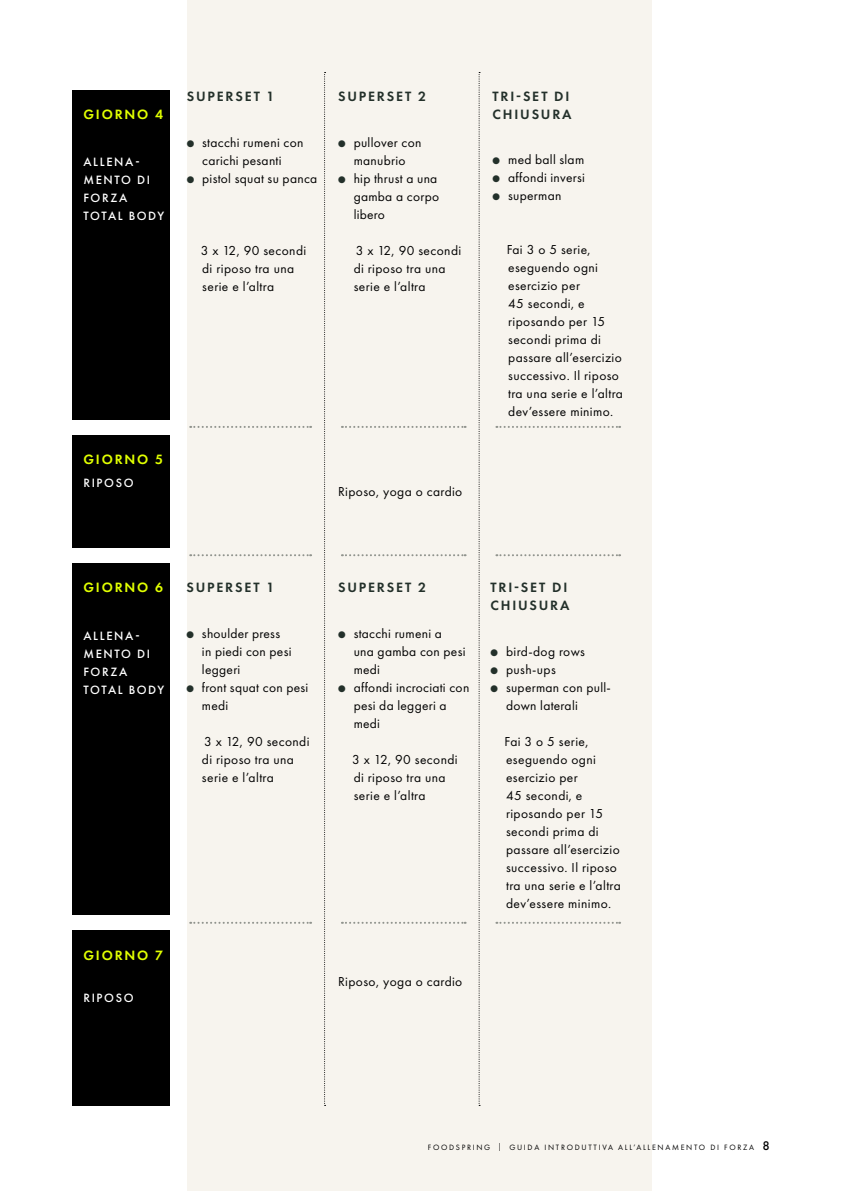
<style>
.page{position:relative;width:842px;height:1191px;background:#fff}
.page>*{position:absolute;margin:0;border:0;box-sizing:border-box;transform-origin:0 0}
.t1{font:600 14px/18px "Futura PT";letter-spacing:.13em;color:#23302a}
.t2{font:600 14px "Futura PT";letter-spacing:.13em;color:#e1ff00}
.t3{font:13.6px/18px "Futura PT";letter-spacing:.03em;color:#000}
.t4{font:500 12.4px/18px "Futura PT";letter-spacing:.13em;color:#fff}
.t5{font:8px "Futura PT";letter-spacing:.21em;color:#000}
.s1{color:#23302a}
.s2{font-family:"Minion Pro"}
.s3{font-weight:500;font-size:13px}
</style>
<div class="page">
<div style="left:187px;top:0;width:465px;height:1191px;background:#f7f4ee"></div>
<svg style="left:479px;top:72px;width:1px;height:1034px"></svg>
<svg style="left:324px;top:72px;width:2px;height:1034px"></svg>
<div style="left:72px;top:435px;width:98px;height:112px;background:#000"></div>
<div style="left:72px;top:930px;width:98px;height:176px;background:#000"></div>
<div style="left:72px;top:563px;width:98px;height:352px;background:#000"></div>
<div style="left:72px;top:90px;width:98px;height:329px;background:#000"></div>
<svg style="left:190px;top:426px;width:121px;height:2px"></svg>
<svg style="left:190px;top:554px;width:121px;height:2px"></svg>
<svg style="left:190px;top:921px;width:121px;height:2px"></svg>
<svg style="left:342px;top:426px;width:124px;height:2px"></svg>
<svg style="left:342px;top:554px;width:124px;height:2px"></svg>
<svg style="left:342px;top:921px;width:124px;height:2px"></svg>
<svg style="left:496px;top:426px;width:124px;height:2px"></svg>
<svg style="left:496px;top:554px;width:124px;height:2px"></svg>
<svg style="left:496px;top:921px;width:124px;height:2px"></svg>
<p class="t2" style="left:83px;top:106px;width:81px">GIORNO 4</p>
<p class="t4" style="left:83px;top:153px;width:82px">ALLENA-<br>MENTO DI<br>FORZA<br>TOTAL BODY</p>
<p class="t1" style="left:187px;top:88px;width:89px">SUPERSET 1</p>
<p class="t3" style="left:187px;top:134px;width:118px;text-align:center"><span class="s1">●</span> stacchi rumeni con carichi pesanti</p>
<p class="t3" style="left:187px;top:170px;width:132px"><span class="s1">●</span> pistol squat su panca</p>
<p class="t3" style="left:201px;top:242px;width:107px">3 x 12, 90 secondi di riposo tra una serie e l’altra</p>
<p class="t1" style="left:338px;top:88px;width:89px">SUPERSET 2</p>
<p class="t3" style="left:338px;top:134px;width:85px;text-align:center"><span class="s1">●</span> pullover con manubrio</p>
<p class="t3" style="left:354px;top:170px;width:87px;text-indent:-16px"><span class="s1">●</span> hip thrust a una gamba a corpo libero</p>
<p class="t3" style="left:354px;top:242px;width:109px">3 x 12, 90 secondi di riposo tra una serie e l’altra</p>
<p class="t2" style="left:83px;top:450px;width:81px">GIORNO 5</p>
<p class="t4" style="left:83px;top:473px;width:52px">RIPOSO</p>
<p class="t3" style="left:338px;top:482px;width:126px">Riposo, yoga o cardio</p>
<p class="t1" style="left:493px;top:87px;width:81px">TRI-SET DI<br>CHIUSURA</p>
<p class="t3" style="left:493px;top:151px;width:93px"><span class="s1">●</span> med ball slam</p>
<p class="t3" style="left:493px;top:169px;width:94px"><span class="s1">●</span> affondi inversi</p>
<p class="t3" style="left:493px;top:187px;width:70px"><span class="s1">●</span> superman</p>
<p class="t3" style="left:507px;top:241px;width:118px">Fai 3 o 5 serie, eseguendo ogni esercizio per<br>45 secondi, e riposando per 15 secondi prima di passare all’esercizio successivo. Il riposo tra una serie e l’altra dev’essere minimo.</p>
<p class="t2" style="left:83px;top:578px;width:81px">GIORNO 6</p>
<p class="t4" style="left:83px;top:626px;width:82px">ALLENA-<br>MENTO DI<br>FORZA<br>TOTAL BODY</p>
<p class="t1" style="left:186px;top:578px;width:89px">SUPERSET 1</p>
<p class="t3" style="left:202px;top:624px;width:91px;text-indent:-16px"><span class="s1">●</span> shoulder press in piedi con pesi leggeri</p>
<p class="t3" style="left:202px;top:678px;width:108px;text-indent:-16px"><span class="s1">●</span> front squat con pesi medi</p>
<p class="t3" style="left:202px;top:732px;width:109px">3 x 12, 90 secondi di riposo tra una serie e l’altra</p>
<p class="t2" style="left:83px;top:946px;width:81px">GIORNO 7</p>
<p class="t4" style="left:83px;top:989px;width:52px">RIPOSO</p>
<p class="t1" style="left:338px;top:578px;width:89px">SUPERSET 2</p>
<p class="t3" style="left:354px;top:624px;width:113px;text-indent:-16px"><span class="s1">●</span> stacchi rumeni a una gamba con pesi medi</p>
<p class="t3" style="left:354px;top:678px;width:117px;text-indent:-16px"><span class="s1">●</span> affondi incrociati con pesi da leggeri a medi</p>
<p class="t3" style="left:352px;top:750px;width:107px">3 x 12, 90 secondi di riposo tra una serie e l’altra</p>
<p class="t1" style="left:490px;top:578px;width:81px">TRI-SET DI<br>CHIUSURA</p>
<p class="t3" style="left:490px;top:642px;width:96px"><span class="s1">●</span> bird-dog rows</p>
<p class="t3" style="left:490px;top:660px;width:67px"><span class="s1">●</span> push-ups</p>
<p class="t3" style="left:506px;top:678px;width:106px;text-indent:-16px"><span class="s1">●</span> superman con pull&shy;down laterali</p>
<p class="t3" style="left:505px;top:732px;width:118px">Fai 3 o 5 serie, eseguendo ogni esercizio per<br>45 secondi, e riposando per 15 secondi prima di passare all’esercizio successivo. Il riposo tra una serie e l’altra dev’essere minimo.</p>
<p class="t3" style="left:338px;top:972px;width:126px">Riposo, yoga o cardio</p>
<p class="t5" style="left:428px;top:1142px;width:344px">FOODSPRING <span class="s2">|</span> GUIDA INTRODUTTIVA ALL’ALLENAMENTO DI FORZA <span class="s3">8</span></p>
</div>
